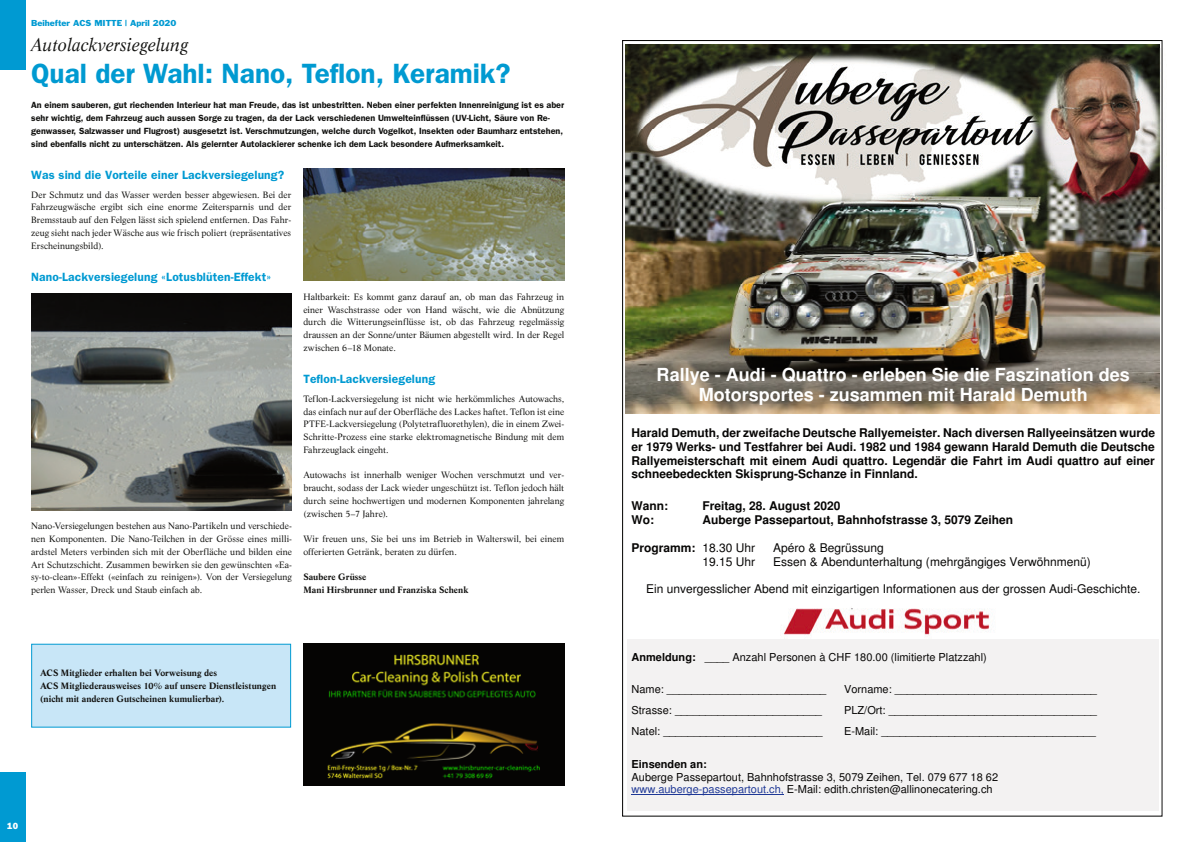
<style>
.page{position:relative;width:1191px;height:842px;background:#fff}
.page>*{position:absolute;margin:0;border:0;box-sizing:border-box;transform-origin:0 0}
.t1{font:600 28px "Franklin Gothic";color:#009ad1}
.t2{font:700 18px/20.7px "Helvetica";color:#fff;text-align:center}
.t3{font:italic 18px "Life";color:#11110f;scale:.95 1}
.t4{font:700 12px/13.8px "Helvetica";color:#060504;text-align:justify}
.t5{font:12px "Helvetica";color:#060504}
.t6{font:600 12px "Franklin Gothic";letter-spacing:.01em;color:#009ad2}
.t7{font:11px/12.7px "Helvetica";color:#060504}
.t8{font:700 11px "Helvetica";color:#060504}
.t9{font:9px/12.8px "Life";letter-spacing:.005em;color:#11110f;text-align:justify}
.t10{font:600 9px/12.8px "Franklin Gothic";color:#11110f}
.t11{font:700 9px/12.8px "Life";color:#11110f}
.t12{font:800 9px "Franklin Gothic";color:#fff}
.t13{font:8px "Franklin Gothic";color:#009ad2}
.s1{font-weight:400}
.s2{font-weight:700}
.s3{color:#1e3896}
</style>
<div class="page">
<div style="left:31px;top:644px;width:260px;height:84px;background:#c8e6f7;border:1px solid #009ad2"></div>
<img style="left:303px;top:169px;width:261px;height:112px">
<img style="left:31px;top:293px;width:260px;height:217px">
<img style="left:303px;top:644px;width:261px;height:141px">
<img style="left:622px;top:40px;width:540px;height:777px">
<div style="left:0;top:772px;width:26px;height:70px;background:#009ad2"></div>
<div style="left:0;top:0;width:26px;height:70px;background:#009ad2"></div>
<p class="t13" style="left:31px;top:18px;width:147px">Beihefter ACS MITTE | April 2020</p>
<h2 class="t3" style="left:31px;top:34px;width:167px">Autolackversiegelung</h2>
<h1 class="t1" style="left:31px;top:57px;width:481px">Qual der Wahl: Nano, Teflon, Keramik?</h1>
<p class="t10" style="left:31px;top:99px;width:534px">An einem sauberen, gut riechenden Interieur hat man Freude, das ist unbestritten. Neben einer perfekten Innenreinigung ist es aber sehr wichtig, dem Fahrzeug auch aussen Sorge zu tragen, da der Lack verschiedenen Umwelteinflüssen (UV-Licht, Säure von Re&shy;genwasser, Salzwasser und Flugrost) ausgesetzt ist. Verschmutzungen, welche durch Vogelkot, Insekten oder Baumharz entstehen, sind ebenfalls nicht zu unterschätzen. Als gelernter Autolackierer schenke ich dem Lack besondere Aufmerksamkeit.</p>
<h3 class="t6" style="left:31px;top:167px;width:254px">Was sind die Vorteile einer Lackversiegelung?</h3>
<p class="t9" style="left:31px;top:188px;width:262px">Der Schmutz und das Wasser werden besser abgewiesen. Bei der Fahrzeugwäsche ergibt sich eine enorme Zeitersparnis und der Bremsstaub auf den Felgen lässt sich spielend entfernen. Das Fahr&shy;zeug sieht nach jeder Wäsche aus wie frisch poliert (repräsentatives Erscheinungsbild).</p>
<h3 class="t6" style="left:31px;top:269px;width:241px">Nano-Lackversiegelung «Lotusblüten-Effekt»</h3>
<p class="t9" style="left:31px;top:520px;width:262px">Nano-Versiegelungen bestehen aus Nano-Partikeln und verschiede&shy;nen Komponenten. Die Nano-Teilchen in der Grösse eines milli&shy;ardstel Meters verbinden sich mit der Oberfläche und bilden eine Art Schutzschicht. Zusammen bewirken sie den gewünschten «Ea&shy;sy-to-clean»-Effekt («einfach zu reinigen»). Von der Versiegelung perlen Wasser, Dreck und Staub einfach ab.</p>
<p class="t9" style="left:303px;top:290px;width:262px">Haltbarkeit: Es kommt ganz darauf an, ob man das Fahrzeug in einer Waschstrasse oder von Hand wäscht, wie die Abnützung durch die Witterungseinflüsse ist, ob das Fahrzeug regelmässig draussen an der Sonne/unter Bäumen abgestellt wird. In der Regel zwischen 6–18 Monate.</p>
<h3 class="t6" style="left:303px;top:371px;width:133px">Teflon-Lackversiegelung</h3>
<p class="t9" style="left:303px;top:392px;width:262px">Teflon-Lackversiegelung ist nicht wie herkömmliches Autowachs, das einfach nur auf der Oberfläche des Lackes haftet. Teflon ist eine PTFE-Lackversiegelung (Polytetrafluorethylen), die in einem Zwei-Schritte-Prozess eine starke elektromagnetische Bindung mit dem Fahrzeuglack eingeht.</p>
<p class="t9" style="left:303px;top:469px;width:262px">Autowachs ist innerhalb weniger Wochen verschmutzt und ver&shy;braucht, sodass der Lack wieder ungeschützt ist. Teflon jedoch hält durch seine hochwertigen und modernen Komponenten jahrelang (zwischen 5–7 Jahre).</p>
<p class="t9" style="left:303px;top:532px;width:262px">Wir freuen uns, Sie bei uns im Betrieb in Walterswil, bei einem offerierten Getränk, beraten zu dürfen.</p>
<p class="t11" style="left:303px;top:571px;width:166px">Saubere Grüsse<br>Mani Hirsbrunner und Franziska Schenk</p>
<p class="t11" style="left:40px;top:666px;width:237px">ACS Mitglieder erhalten bei Vorweisung des<br>ACS Mitgliederausweises 10% auf unsere Dienstleistungen (nicht mit anderen Gutscheinen kumulierbar).</p>
<p class="t12" style="left:7px;top:820px;width:12px">10</p>
<h2 class="t2" style="left:656px;top:365px;width:475px">Rallye - Audi - Quattro - erleben Sie die Faszination des<br>Motorsportes - zusammen mit Harald Demuth</h2>
<p class="t4" style="left:631px;top:427px;width:525px">Harald Demuth, der zweifache Deutsche Rallyemeister. Nach diversen Rallyeeinsätzen wurde er 1979 Werks- und Testfahrer bei Audi. 1982 und 1984 gewann Harald Demuth die Deutsche Rallyemeisterschaft mit einem Audi quattro. Legendär die Fahrt im Audi quattro auf einer schneebedeckten Skisprung-Schanze in Finnland.</p>
<h3 class="t4" style="left:631px;top:500px;width:38px">Wann:</h3>
<h3 class="t4" style="left:702px;top:500px;width:139px">Freitag, 28. August 2020</h3>
<h3 class="t4" style="left:631px;top:514px;width:24px">Wo:</h3>
<h3 class="t4" style="left:702px;top:514px;width:312px">Auberge Passepartout, Bahnhofstrasse 3, 5079 Zeihen</h3>
<h3 class="t4" style="left:631px;top:542px;width:125px">Programm: <span class="s1">18.30 Uhr</span></h3>
<h3 class="t5" style="left:773px;top:543px;width:112px">Apéro &amp; Begrüssung</h3>
<h3 class="t5" style="left:702px;top:557px;width:54px">19.15 Uhr</h3>
<h3 class="t5" style="left:773px;top:557px;width:319px">Essen &amp; Abendunterhaltung (mehrgängiges Verwöhnmenü)</h3>
<h3 class="t5" style="left:646px;top:584px;width:496px">Ein unvergesslicher Abend mit einzigartigen Informationen aus der grossen Audi-Geschichte.</h3>
<p class="t7" style="left:631px;top:652px;width:357px"><span class="s2">Anmeldung:</span> ____ Anzahl Personen à CHF 180.00 (limitierte Platzzahl)</p>
<p class="t7" style="left:631px;top:684px;width:197px">Name: __________________________</p>
<p class="t7" style="left:844px;top:684px;width:255px">Vorname: _________________________________</p>
<p class="t7" style="left:631px;top:705px;width:192px">Strasse: ________________________</p>
<p class="t7" style="left:844px;top:705px;width:255px">PLZ/Ort: __________________________________</p>
<p class="t7" style="left:631px;top:725px;width:193px">Natel: __________________________</p>
<p class="t7" style="left:844px;top:725px;width:254px">E-Mail: ___________________________________</p>
<p class="t8" style="left:631px;top:760px;width:77px">Einsenden an:</p>
<p class="t7" style="left:631px;top:771px;width:368px">Auberge Passepartout, Bahnhofstrasse 3, 5079 Zeihen, Tel. 079 677 18 62 <span class="s3">www.auberge-passepartout.ch,</span> E-Mail: edith.christen@allinonecatering.ch</p>
</div>
